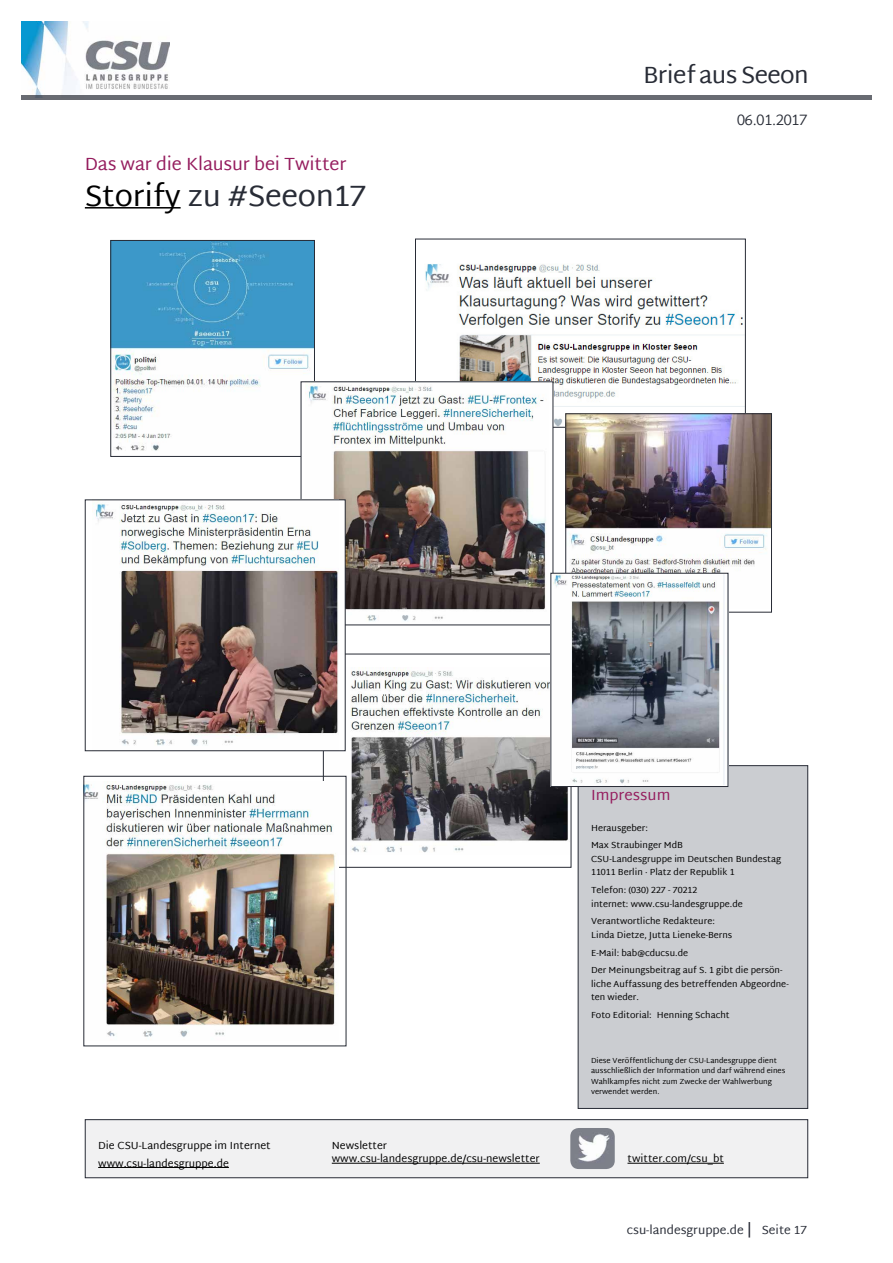
<style>
.page{position:relative;width:893px;height:1263px;background:#fff}
.page>*{position:absolute;margin:0;border:0;box-sizing:border-box;transform-origin:0 0}
._03_BaB_Ü_Fett_Artik{font:30px "Martel Sans";letter-spacing:-.01em;color:#282c36}
.t1{font:24px "Martel Sans";letter-spacing:-.025em;color:#282c36}
._03_BaB_Ü_Beere_Arti{font:18px "Martel Sans";letter-spacing:-.01em;color:#951d5e}
.t2{font:300 15px "Martel Sans";letter-spacing:-.01em;color:#282c36}
.t3{font:15px "Martel Sans";color:#951d5e}
.t4{font:12px "Martel Sans";color:#282c36}
._08_BaB_Twitter__New{font:10.5px/13.5px "Martel Sans";color:#000}
.t5{font:9px/13.5px "Martel Sans";color:#000}
.t6{font:7.5px/10.5px "Martel Sans";color:#000}
.s1{color:#000}
.s2{font-size:15px}
</style>
<div class="page">
<img style="left:21px;top:21px;width:149px;height:75px">
<hr style="left:21px;top:96px;width:851px;height:4px;background:#686b72">
<div style="left:85px;top:1120px;width:723px;height:58px;background:#f1f1f2"></div>
<hr style="left:98px;top:1167px;width:131px;height:1px;background:#000">
<hr style="left:332px;top:1163px;width:208px;height:1px;background:#000">
<hr style="left:627px;top:1163px;width:97px;height:1px;background:#000">
<div style="left:85px;top:1119px;width:723px;height:59px;border:1px solid #282c36"></div>
<img style="left:570px;top:1128px;width:45px;height:41px">
<div style="left:578px;top:766px;width:230px;height:342px;background:#cbcdd1"></div>
<div style="left:578px;top:765px;width:230px;height:343px;border:1px solid #282c36"></div>
<img style="left:113px;top:242px;width:200px;height:213px">
<div style="left:111px;top:240px;width:204px;height:217px;border:1px solid #282c36"></div>
<hr style="left:85px;top:207px;width:96px;height:2px;background:#000">
<img style="left:421px;top:264px;width:323px;height:161px">
<div style="left:415px;top:239px;width:331px;height:188px;border:1px solid #282c36"></div>
<img style="left:306px;top:384px;width:242px;height:239px">
<img style="left:325px;top:667px;width:244px;height:187px">
<img style="left:86px;top:781px;width:253px;height:256px">
<div style="left:85px;top:500px;width:260px;height:251px;background:#fff"></div>
<img style="left:92px;top:502px;width:246px;height:244px">
<div style="left:85px;top:500px;width:260px;height:251px;border:1px solid #282c36"></div>
<img style="left:568px;top:416px;width:202px;height:193px">
<div style="left:566px;top:414px;width:206px;height:198px;border:1px solid #282c36"></div>
<div style="left:551px;top:573px;width:177px;height:214px;border:1px solid #282c36"></div>
<img style="left:554px;top:574px;width:170px;height:211px">
<p class="_03_BaB_Ü_Beere_Arti" style="left:85px;top:153px;width:263px">Das war die Klausur bei Twitter</p>
<p class="_03_BaB_Ü_Fett_Artik" style="left:85px;top:178px;width:283px"><span class="s1">Storify</span> zu #Seeon17</p>
<h2 class="t1" style="left:643px;top:61px;width:167px">Brief aus Seeon</h2>
<h3 class="t2" style="left:737px;top:109px;width:72px">06.01.2017</h3>
<p class="_08_BaB_Twitter__New" style="left:98px;top:1138px;width:174px">Die CSU-Landesgruppe im Internet</p>
<p class="_08_BaB_Twitter__New" style="left:98px;top:1156px;width:132px">www.csu-landesgruppe.de</p>
<p class="_08_BaB_Twitter__New" style="left:332px;top:1138px;width:209px">Newsletter www.csu-landesgruppe.de/csu-newsletter</p>
<h3 class="t3" style="left:591px;top:786px;width:81px">Impressum</h3>
<p class="t5" style="left:591px;top:819px;width:93px;line-height:17.7px">Herausgeber:<br>Max Straubinger MdB</p>
<p class="t5" style="left:591px;top:852px;width:191px">CSU-Landesgruppe im Deutschen Bundestag<br>11011 Berlin · Platz der Republik 1</p>
<p class="t5" style="left:591px;top:883px;width:153px">Telefon: (030) 227 - 70212<br>internet: www.csu-landesgruppe.de</p>
<p class="t5" style="left:591px;top:914px;width:143px">Verantwortliche Redakteure:<br>Linda Dietze, Jutta Lieneke-Berns</p>
<p class="t5" style="left:591px;top:944px;width:193px;line-height:17.7px">E-Mail: bab@cducsu.de<br>Der Meinungsbeitrag auf S. 1 gibt die persön-</p>
<p class="t5" style="left:591px;top:977px;width:199px">liche Auffassung des betreffenden Abgeordne&shy;ten wieder.</p>
<p class="t5" style="left:591px;top:1008px;width:62px">Foto Editorial:</p>
<p class="t6" style="left:591px;top:1055px;width:196px">Diese Veröffentlichung der CSU-Landesgruppe dient ausschließlich der Information und darf während eines Wahlkampfes nicht zum Zwecke der Wahlwerbung verwendet werden.</p>
<p class="t5" style="left:657px;top:1008px;width:74px">Henning Schacht</p>
<p class="_08_BaB_Twitter__New" style="left:627px;top:1152px;width:98px">twitter.com/csu_bt</p>
<h3 class="t4" style="left:627px;top:1223px;width:182px">csu-landesgruppe.de <span class="s2">|</span> Seite 17</h3>
</div>
